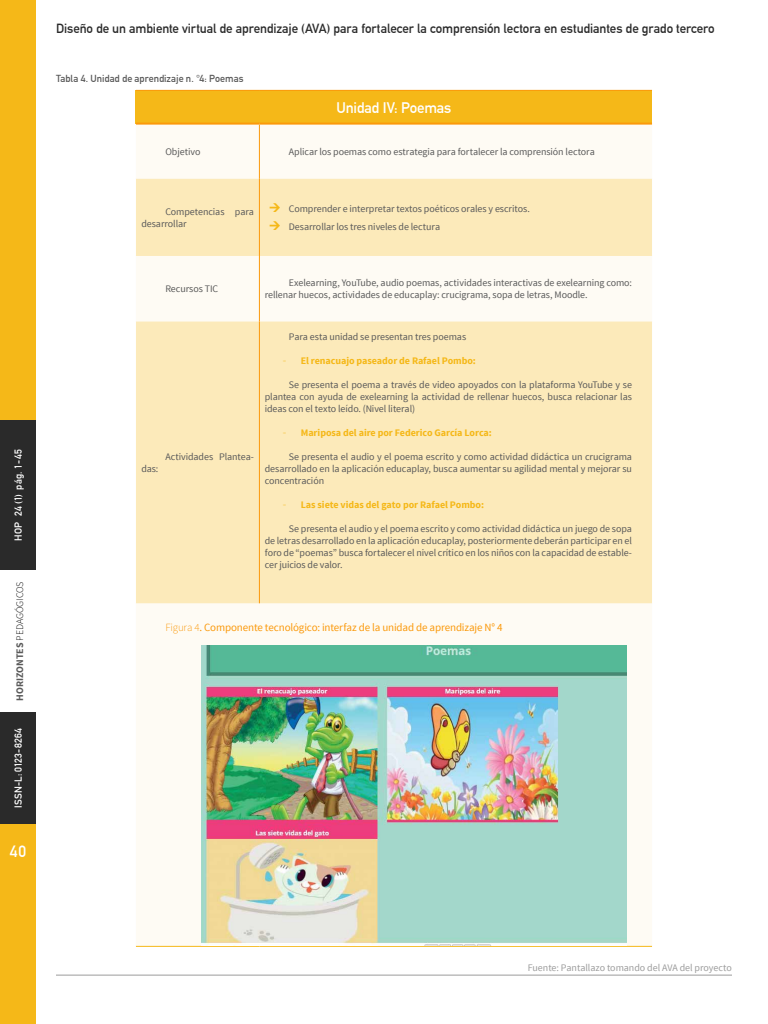
<style>
.page{position:relative;width:768px;height:1024px;background:#fff}
.page>*{position:absolute;margin:0;border:0;box-sizing:border-box;transform-origin:0 0}
.t1{font:700 16px "DIN Alternate";color:#fff}
.t2{font:700 15px "DIN Alternate";letter-spacing:-.015em;color:#fff}
.t3{font:700 13px "DIN Alternate";letter-spacing:-.01em;color:#2a2a2a}
.t4{font:11px "Source Sans Pro";letter-spacing:-.015em;color:#fb990b}
.t5{font:10px/12px "Source Sans Pro";letter-spacing:-.005em;color:#5a5a5a}
.t6{font:700 10px "Source Sans Pro";letter-spacing:-.005em;color:#f5b818}
.t7{font:10px "Source Sans Pro";letter-spacing:-.005em;color:#9c9c9c}
.t8{font:700 10px "DIN Alternate";color:#5a5a5a}
.t9{font:700 10px "DIN Alternate";letter-spacing:.015em;color:#fff}
.t10{font:300 10px "Source Sans Pro";letter-spacing:-.015em;color:#000}
.s1{font-weight:700;color:#5a5a5a}
.s2{font-weight:300;font-size:12px}
.s3{font-weight:300}
</style>
<div class="page">
<hr style="left:56px;top:975px;width:676px;height:1px;background:#9c9c9c">
<div style="left:136px;top:90px;width:516px;height:34px;background:#f5b818"></div>
<div style="left:136px;top:125px;width:516px;height:821px;background:#fefbf4"></div>
<svg style="left:136px;top:179px;width:516px;height:424px;fill:#fceaba"></svg>
<hr style="left:259px;top:125px;width:1px;height:54px;background:#fb990b">
<hr style="left:259px;top:179px;width:1px;height:77px;background:#fb990b">
<hr style="left:259px;top:256px;width:1px;height:66px;background:#fb990b">
<hr style="left:259px;top:322px;width:1px;height:281px;background:#fb990b">
<hr style="left:136px;top:90px;width:123px;height:1px;background:#fb990b">
<hr style="left:259px;top:90px;width:393px;height:1px;background:#fb990b">
<hr style="left:136px;top:123px;width:123px;height:2px;background:#fb990b">
<hr style="left:259px;top:123px;width:393px;height:2px;background:#fb990b">
<hr style="left:136px;top:946px;width:123px;height:1px;background:#f5b818">
<hr style="left:259px;top:946px;width:393px;height:1px;background:#f5b818">
<img style="left:201px;top:645px;width:426px;height:301px">
<div style="left:0;top:712px;width:36px;height:312px;background:#f5b818"></div>
<div style="left:0;top:0;width:36px;height:570px;background:#f5b818"></div>
<div style="left:0;top:420px;width:36px;height:150px;background:#2a2a2a"></div>
<div style="left:0;top:712px;width:36px;height:112px;background:#2a2a2a"></div>
<svg style="left:270px;top:203px;width:10px;height:9px"></svg>
<svg style="left:270px;top:221px;width:10px;height:9px"></svg>
<p class="t9" style="left:11px;top:541px;width:93px;rotate:-90deg">HOP 24 (1) pág. 1-45</p>
<p class="t10" style="left:13px;top:701px;width:121px;rotate:-90deg"><span class="s1">HORIZONTES</span> PEDAGÓGICOS</p>
<p class="t9" style="left:11px;top:808px;width:81px;rotate:-90deg">ISSN-L: 0123-8264</p>
<h1 class="t1" style="left:10px;top:839px;width:18px">40</h1>
<h3 class="t3" style="left:56px;top:19px;width:660px">Diseño de un ambiente virtual de aprendizaje (AVA) para fortalecer la comprensión lectora en estudiantes de grado tercero</h3>
<p class="t8" style="left:56px;top:71px;width:189px">Tabla 4. Unidad de aprendizaje n. °4: Poemas</p>
<h2 class="t2" style="left:337px;top:96px;width:116px">Unidad IV: Poemas</h2>
<p class="t5" style="left:165px;top:146px;width:37px">Objetivo</p>
<p class="t5" style="left:289px;top:146px;width:308px">Aplicar los poemas como estrategia para fortalecer la comprensión lectora</p>
<p class="t5" style="left:141px;top:206px;width:114px;text-indent:24px">Competencias para desarrollar</p>
<p class="t5" style="left:289px;top:200px;width:243px;line-height:18px">Comprender e interpretar textos poéticos orales y escritos.<br>Desarrollar los tres niveles de lectura</p>
<p class="t5" style="left:165px;top:283px;width:54px">Recursos TIC</p>
<p class="t5" style="left:265px;top:277px;width:369px;text-indent:24px">Exelearning, YouTube, audio poemas, actividades interactivas de exelearning como: rellenar huecos, actividades de educaplay: crucigrama, sopa de letras, Moodle.</p>
<p class="t5" style="left:165px;top:451px;width:90px">Actividades Plantea-</p>
<p class="t5" style="left:141px;top:463px;width:19px">das:</p>
<p class="t5" style="left:289px;top:331px;width:179px">Para esta unidad se presentan tres poemas</p>
<p class="t6" style="left:283px;top:354px;width:195px"><span class="s2">-</span> El renacuajo paseador de Rafael Pombo:</p>
<p class="t5" style="left:265px;top:379px;width:369px;text-align:justify;text-indent:24px">Se presenta el poema a través de video apoyados con la plataforma YouTube y se plantea con ayuda de exelearning la actividad de rellenar huecos, busca relacionar las ideas con el texto leído. (Nivel literal)</p>
<p class="t6" style="left:283px;top:426px;width:211px"><span class="s2">-</span> Mariposa del aire por Federico García Lorca:</p>
<p class="t5" style="left:265px;top:451px;width:369px;text-align:justify;text-indent:24px">Se presenta el audio y el poema escrito y como actividad didáctica un crucigrama desarrollado en la aplicación educaplay, busca aumentar su agilidad mental y mejorar su concentración</p>
<p class="t6" style="left:283px;top:498px;width:203px"><span class="s2">-</span> Las siete vidas del gato por Rafael Pombo:</p>
<p class="t5" style="left:265px;top:523px;width:369px;text-align:justify;text-indent:24px">Se presenta el audio y el poema escrito y como actividad didáctica un juego de sopa de letras desarrollado en la aplicación educaplay, posteriormente deberán participar en el foro de “poemas” busca fortalecer el nivel crítico en los niños con la capacidad de estable&shy;cer juicios de valor.</p>
<p class="t4" style="left:165px;top:621px;width:339px"><span class="s3">Figura 4</span>. Componente tecnológico: interfaz de la unidad de aprendizaje N° 4</p>
<p class="t7" style="left:528px;top:961px;width:206px">Fuente: Pantallazo tomando del AVA del proyecto</p>
</div>
